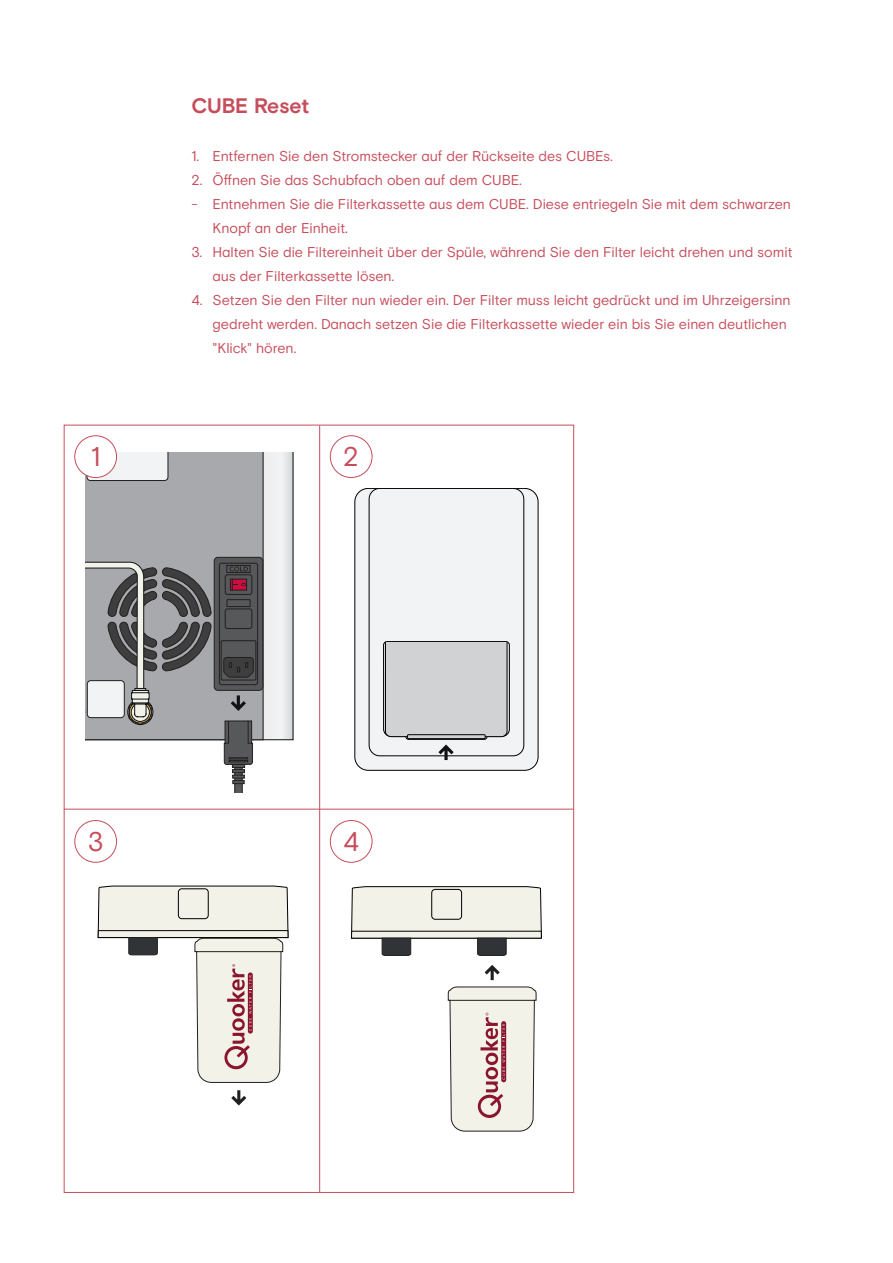
<style>
.page{position:relative;width:893px;height:1263px;background:#fff}
.page>*{position:absolute;margin:0;border:0;box-sizing:border-box;transform-origin:0 0}
.Body_tekst_9_5pt{font:27px "Basis Grotesque Pro";color:#c64e5c}
.Body_tekst_9_5pt-2{font:700 21px "Basis Grotesque Pro";letter-spacing:-.015em;color:#c64e5c}
.Body_tekst_9_5pt-3{font:14.25px/24px "Basis Grotesque Pro";color:#c64e5c}
</style>
<div class="page">
<svg style="left:263px;top:452px;width:30px;height:288px"></svg>
<div style="left:85px;top:452px;width:178px;height:288px;background:#a8a9ad"></div>
<svg style="left:85px;top:562px;width:127px;height:163px;background:#898a8c"></svg>
<div style="left:214px;top:557px;width:49px;height:133px;background:#57585a;border-radius:4px"></div>
<div style="left:214px;top:557px;width:49px;height:133px;border:1px solid #231f20;border-radius:4px"></div>
<svg style="left:219px;top:563px;width:39px;height:122px"></svg>
<svg style="left:87px;top:452px;width:81px;height:29px"></svg>
<div style="left:87px;top:681px;width:37px;height:37px;background:#f2f3f4;border-radius:3px"></div>
<div style="left:87px;top:680px;width:37px;height:38px;border:1px solid #231f20;border-radius:3px"></div>
<svg style="left:231px;top:695px;width:15px;height:16px"></svg>
<svg style="left:224px;top:720px;width:29px;height:72px"></svg>
<div style="left:232px;top:764px;width:13px;height:4px;border:1px solid #231f20"></div>
<hr style="left:64px;top:809px;width:510px;height:1px;background:#c64e5c">
<div style="left:74px;top:820px;width:43px;height:43px;border:1px solid #c64e5c;border-radius:50%"></div>
<hr style="left:319px;top:425px;width:1px;height:767px;background:#c64e5c">
<div style="left:75px;top:436px;width:42px;height:41px;background:#fff;border-radius:50%"></div>
<div style="left:74px;top:435px;width:43px;height:43px;border:1px solid #c64e5c;border-radius:50%"></div>
<div style="left:330px;top:435px;width:42px;height:43px;border:1px solid #c64e5c;border-radius:50%"></div>
<div style="left:330px;top:820px;width:42px;height:43px;border:1px solid #c64e5c;border-radius:50%"></div>
<div style="left:355px;top:488px;width:183px;height:282px;background:#f2f3f4;border-radius:13px"></div>
<div style="left:355px;top:488px;width:183px;height:282px;border:1px solid #000001;border-radius:13px"></div>
<div style="left:369px;top:488px;width:155px;height:268px;border:1px solid #000001;border-radius:11px"></div>
<svg style="left:383px;top:641px;width:127px;height:119px"></svg>
<hr style="left:408px;top:735px;width:77px;height:4px;background:#d1d2d4">
<div style="left:407px;top:734px;width:78px;height:5px;border:1px solid #000001"></div>
<svg style="left:97px;top:885px;width:192px;height:198px"></svg>
<svg style="left:231px;top:1090px;width:15px;height:15px"></svg>
<svg style="left:448px;top:986px;width:89px;height:145px;background:#e3d9d4"></svg>
<svg style="left:351px;top:886px;width:191px;height:70px"></svg>
<svg style="left:485px;top:965px;width:15px;height:15px"></svg>
<p class="Body_tekst_9_5pt-2" style="left:191px;top:93px;width:119px">CUBE Reset</p>
<p class="Body_tekst_9_5pt-3" style="left:191px;top:144px;width:423px">1. Entfernen Sie den Stromstecker auf der Rückseite des CUBEs.</p>
<p class="Body_tekst_9_5pt-3" style="left:191px;top:168px;width:332px">2. Öffnen Sie das Schubfach oben auf dem CUBE.</p>
<p class="Body_tekst_9_5pt-3" style="left:213px;top:192px;width:580px;text-indent:-21px">- Entnehmen Sie die Filterkassette aus dem CUBE. Diese entriegeln Sie mit dem schwarzen<br>Knopf an der Einheit.</p>
<p class="Body_tekst_9_5pt-3" style="left:213px;top:240px;width:581px;text-indent:-21px">3. Halten Sie die Filtereinheit über der Spüle, während Sie den Filter leicht drehen und somit aus der Filterkassette lösen.</p>
<p class="Body_tekst_9_5pt-3" style="left:213px;top:288px;width:580px;text-indent:-21px">4. Setzen Sie den Filter nun wieder ein. Der Filter muss leicht gedrückt und im Uhrzeigersinn gedreht werden. Danach setzen Sie die Filterkassette wieder ein bis Sie einen deutlichen "Klick" hören.</p>
<p class="Body_tekst_9_5pt" style="left:91px;top:441px;width:11px">1</p>
<p class="Body_tekst_9_5pt" style="left:343px;top:441px;width:17px">2</p>
<p class="Body_tekst_9_5pt" style="left:88px;top:825px;width:17px">3</p>
<p class="Body_tekst_9_5pt" style="left:343px;top:825px;width:17px">4</p>
</div>
